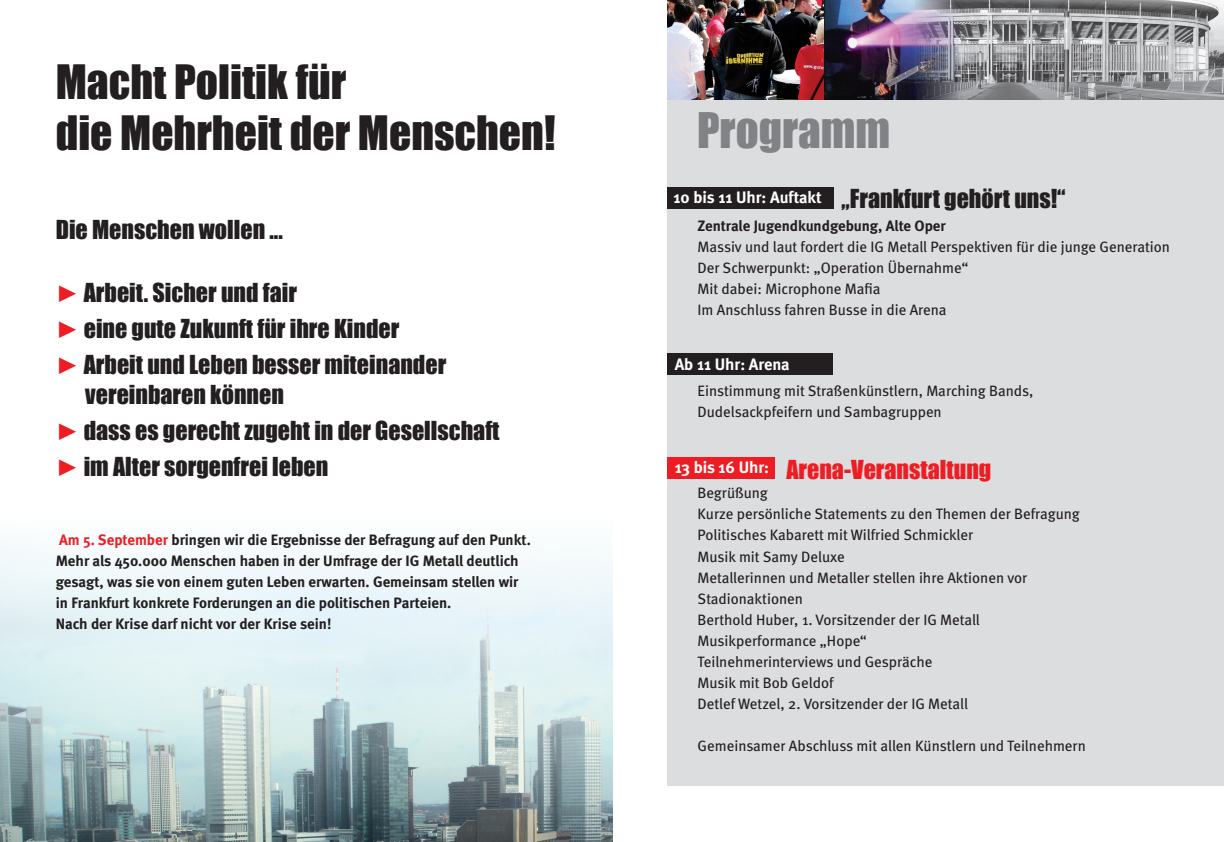
<style>
.page{position:relative;width:1224px;height:842px;background:#fff}
.page>*{position:absolute;margin:0;border:0;box-sizing:border-box;transform-origin:0 0}
.t1{font:45px "Impact";color:#808285}
.t2{font:43.5px/51px "Impact";color:#231f20}
.t3{font:24px/36px "Impact";color:#231f20}
.t4{font:24px "Impact";color:#ee1d23}
.t5{font:700 16.5px "Meta";color:#fff}
.t6{font:15px/21px "Meta";color:#231f20}
.t7{font:700 15px/21px "Meta";color:#231f20}
.s1{color:#ee1d23}
</style>
<div class="page">
<div style="left:667px;top:100px;width:557px;height:685px;background:#dcdddf"></div>
<img style="left:963px;top:0;width:261px;height:100px">
<img style="left:823px;top:0;width:140px;height:100px">
<img style="left:0;top:546px;width:613px;height:295px">
<div style="left:667px;top:187px;width:166px;height:22px;background:#231f20"></div>
<div style="left:667px;top:457px;width:108px;height:21px;background:#ee1d23"></div>
<div style="left:668px;top:353px;width:165px;height:21px;background:#231f20"></div>
<img style="left:667px;top:0;width:156px;height:100px">
<svg style="left:0;top:838px;width:3px;height:4px"></svg>
<h2 class="t2" style="left:56px;top:55px;width:501px">Macht Politik für<br>die Mehrheit der Menschen!</h2>
<h3 class="t3" style="left:56px;top:211px;width:228px">Die Menschen wollen ...</h3>
<h3 class="t3" style="left:56px;top:274px;width:392px"><span class="s1">►</span> Arbeit. Sicher und fair<br><span class="s1">►</span> eine gute Zukunft für ihre Kinder<br><span class="s1">►</span> Arbeit und Leben besser miteinander</h3>
<h3 class="t3" style="left:56px;top:376px;width:445px;text-indent:30px">vereinbaren können<br><span class="s1">►</span> dass es gerecht zugeht in der Gesellschaft <span class="s1">►</span> im Alter sorgenfrei leben</h3>
<p class="t7" style="left:56px;top:529px;width:477px"><span class="s1">Am 5. September</span> bringen wir die Ergebnisse der Befragung auf den Punkt.<br>Mehr als 450.000 Menschen haben in der Umfrage der IG Metall deutlich gesagt, was sie von einem guten Leben erwarten. Gemeinsam stellen wir in Frankfurt konkrete Forderungen an die politischen Parteien.<br>Nach der Krise darf nicht vor der Krise sein!</p>
<h1 class="t1" style="left:697px;top:95px;width:195px">Programm</h1>
<p class="t5" style="left:674px;top:188px;width:150px">10 bis 11 Uhr: Auftakt</p>
<h3 class="t3" style="left:841px;top:180px;width:225px">„Frankfurt gehört uns!“</h3>
<p class="t7" style="left:697px;top:215px;width:250px">Zentrale Jugendkundgebung, Alte Oper</p>
<p class="t6" style="left:697px;top:236px;width:474px">Massiv und laut fordert die IG Metall Perspektiven für die junge Generation Der Schwerpunkt: „Operation Übernahme“<br>Mit dabei: Microphone Mafia<br>Im Anschluss fahren Busse in die Arena</p>
<p class="t5" style="left:675px;top:354px;width:116px">Ab 11 Uhr: Arena</p>
<p class="t6" style="left:697px;top:380px;width:337px">Einstimmung mit Straßenkünstlern, Marching Bands,<br>Dudelsackpfeifern und Sambagruppen</p>
<p class="t5" style="left:675px;top:457px;width:96px">13 bis 16 Uhr:</p>
<h3 class="t4" style="left:786px;top:451px;width:206px">Arena-Veranstaltung</h3>
<p class="t6" style="left:697px;top:482px;width:384px">Begrüßung<br>Kurze persönliche Statements zu den Themen der Befragung Politisches Kabarett mit Wilfried Schmickler<br>Musik mit Samy Deluxe<br>Metallerinnen und Metaller stellen ihre Aktionen vor Stadionaktionen<br>Berthold Huber, 1. Vorsitzender der IG Metall Musikperformance „Hope“<br>Teilnehmerinterviews und Gespräche<br>Musik mit Bob Geldof<br>Detlef Wetzel, 2. Vorsitzender der IG Metall</p>
<p class="t6" style="left:697px;top:734px;width:390px">Gemeinsamer Abschluss mit allen Künstlern und Teilnehmern</p>
</div>
